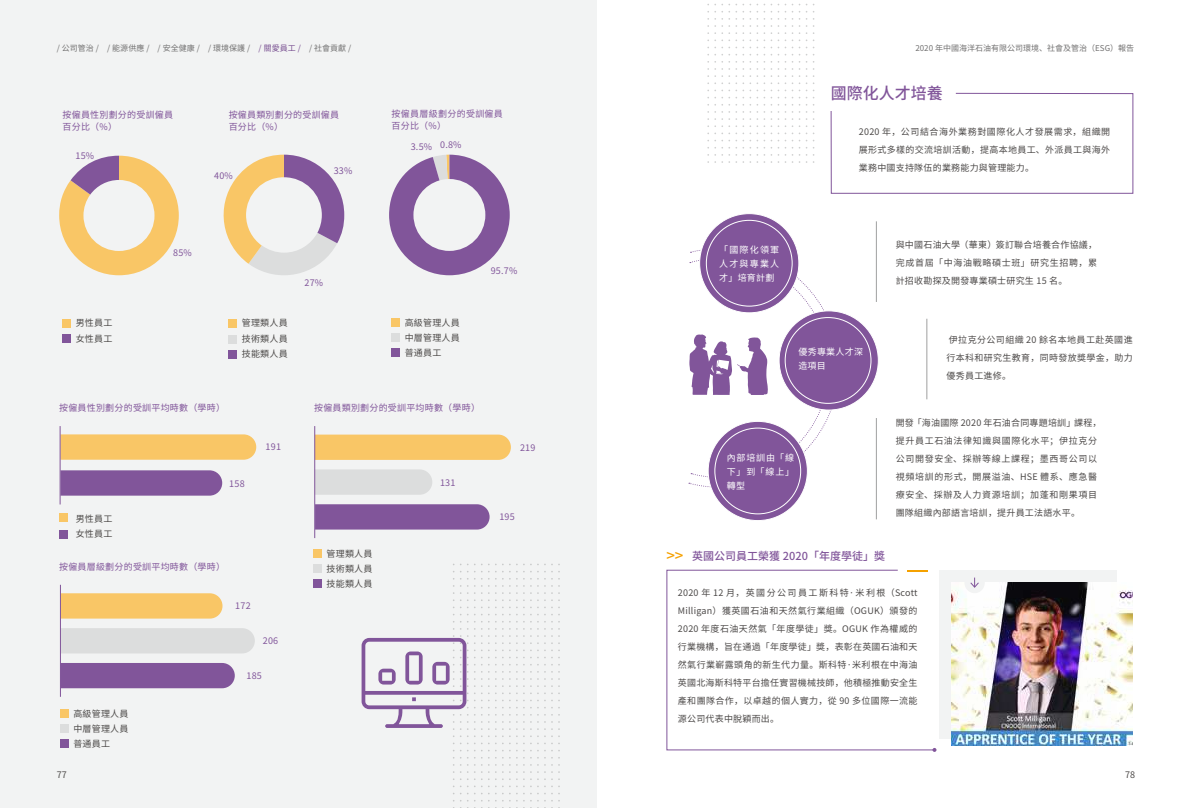
<style>
.page{position:relative;width:1191px;height:808px;background:#fff}
.page>*{position:absolute;margin:0;border:0;box-sizing:border-box;transform-origin:0 0}
.t1{font:500 16px "Source Han Sans CN";color:#81559a}
.t2{font:500 11px "Source Han Sans CN";color:#81559a}
.t3{font:9px/18px "Source Han Sans CN";letter-spacing:.025em;color:#4c4948;text-align:justify}
.t4{font:9px/12px "Source Han Sans CN";letter-spacing:.025em;color:#81559a}
.t5{font:9px/18px "Source Han Sans CN";letter-spacing:.07em;color:#4c4948}
.t6{font:9px/14px "Source Han Sans CN";letter-spacing:.09em;color:#fff;text-align:justify}
.t7{font:9px/14px "Source Han Sans CN";letter-spacing:.035em;color:#fff}
.t8{font:8px "Source Han Sans CN";color:#727171}
.s1{color:#7a5192}
.s2{font-size:15px;color:#f5a100}
</style>
<div class="page">
<div style="left:0;top:0;width:597px;height:808px;background:#f2f3f3"></div>
<div style="left:392px;top:333px;width:8px;height:8px;background:#dcdddd"></div>
<div style="left:392px;top:318px;width:8px;height:8px;background:#f9c666"></div>
<div style="left:392px;top:349px;width:8px;height:8px;background:#81559a"></div>
<svg style="left:830px;top:93px;width:303px;height:101px"></svg>
<div style="left:63px;top:320px;width:8px;height:8px;background:#f9c666"></div>
<div style="left:63px;top:335px;width:8px;height:8px;background:#81559a"></div>
<hr style="left:876px;top:221px;width:1px;height:81px;background:#9fa0a0">
<hr style="left:926px;top:319px;width:1px;height:80px;background:#9fa0a0">
<hr style="left:876px;top:418px;width:1px;height:101px;background:#9fa0a0">
<svg style="left:707px;top:4px;width:107px;height:1px"></svg>
<svg style="left:707px;top:11px;width:107px;height:23px"></svg>
<svg style="left:707px;top:40px;width:107px;height:1px"></svg>
<svg style="left:707px;top:47px;width:107px;height:1px"></svg>
<svg style="left:707px;top:54px;width:107px;height:1px"></svg>
<svg style="left:707px;top:61px;width:107px;height:23px"></svg>
<svg style="left:707px;top:90px;width:107px;height:1px"></svg>
<svg style="left:707px;top:97px;width:107px;height:1px"></svg>
<svg style="left:707px;top:104px;width:107px;height:23px"></svg>
<svg style="left:707px;top:133px;width:107px;height:1px"></svg>
<svg style="left:707px;top:140px;width:107px;height:1px"></svg>
<svg style="left:707px;top:147px;width:107px;height:16px"></svg>
<svg style="left:509px;top:564px;width:51px;height:1px"></svg>
<svg style="left:509px;top:571px;width:51px;height:1px"></svg>
<svg style="left:509px;top:578px;width:51px;height:30px"></svg>
<svg style="left:509px;top:614px;width:51px;height:1px"></svg>
<svg style="left:509px;top:621px;width:51px;height:1px"></svg>
<svg style="left:509px;top:628px;width:51px;height:23px"></svg>
<svg style="left:509px;top:657px;width:51px;height:1px"></svg>
<svg style="left:509px;top:664px;width:51px;height:1px"></svg>
<svg style="left:509px;top:671px;width:51px;height:23px"></svg>
<svg style="left:509px;top:700px;width:51px;height:1px"></svg>
<svg style="left:509px;top:707px;width:51px;height:1px"></svg>
<svg style="left:509px;top:714px;width:51px;height:30px"></svg>
<svg style="left:509px;top:750px;width:51px;height:1px"></svg>
<svg style="left:509px;top:757px;width:51px;height:1px"></svg>
<svg style="left:509px;top:764px;width:51px;height:23px"></svg>
<svg style="left:509px;top:793px;width:51px;height:1px"></svg>
<svg style="left:509px;top:800px;width:51px;height:1px"></svg>
<svg style="left:509px;top:807px;width:51px;height:1px"></svg>
<div style="left:229px;top:335px;width:8px;height:8px;background:#dcdddd"></div>
<div style="left:229px;top:319px;width:8px;height:8px;background:#f9c666"></div>
<div style="left:229px;top:350px;width:8px;height:8px;background:#81559a"></div>
<svg style="left:59px;top:156px;width:120px;height:119px"></svg>
<svg style="left:223px;top:155px;width:121px;height:120px"></svg>
<svg style="left:389px;top:155px;width:121px;height:120px"></svg>
<div style="left:699px;top:214px;width:100px;height:99px;background:#81559a;border-radius:50%"></div>
<div style="left:779px;top:311px;width:99px;height:99px;background:#81559a;border-radius:50%"></div>
<div style="left:708px;top:421px;width:99px;height:99px;background:#81559a;border-radius:50%"></div>
<svg style="left:689px;top:248px;width:150px;height:240px"></svg>
<div style="left:60px;top:530px;width:8px;height:8px;background:#81559a"></div>
<div style="left:60px;top:514px;width:8px;height:8px;background:#f9c666"></div>
<svg style="left:61px;top:434px;width:195px;height:26px;background:#f8c76b"></svg>
<svg style="left:61px;top:470px;width:161px;height:26px;background:#855b9d"></svg>
<hr style="left:60px;top:426px;width:1px;height:78px;background:#81559a">
<div style="left:314px;top:564px;width:8px;height:8px;background:#dcdddd"></div>
<div style="left:314px;top:549px;width:8px;height:8px;background:#f9c666"></div>
<div style="left:314px;top:580px;width:8px;height:8px;background:#81559a"></div>
<div style="left:315px;top:435px;width:196px;height:25px;background:#f9c666"></div>
<div style="left:315px;top:504px;width:174px;height:25px;background:#81559a"></div>
<div style="left:315px;top:469px;width:117px;height:26px;background:#dcdddd"></div>
<hr style="left:314px;top:426px;width:1px;height:112px;background:#81559a">
<div style="left:61px;top:724px;width:8px;height:8px;background:#dcdddd"></div>
<div style="left:61px;top:709px;width:8px;height:8px;background:#f9c666"></div>
<div style="left:61px;top:739px;width:8px;height:8px;background:#81559a"></div>
<div style="left:61px;top:593px;width:161px;height:25px;background:#f9c666"></div>
<div style="left:61px;top:663px;width:174px;height:25px;background:#81559a"></div>
<div style="left:61px;top:628px;width:194px;height:25px;background:#dcdddd"></div>
<hr style="left:60px;top:585px;width:1px;height:112px;background:#81559a">
<svg style="left:361px;top:628px;width:107px;height:116px"></svg>
<svg style="left:666px;top:569px;width:266px;height:182px"></svg>
<svg style="left:932px;top:748px;width:4px;height:4px"></svg>
<div style="left:939px;top:570px;width:178px;height:168px;background:#f2f3f3"></div>
<img style="left:951px;top:583px;width:181px;height:163px">
<div style="left:964px;top:572px;width:20px;height:21px;background:#f2f3f3;border-radius:50%"></div>
<svg style="left:970px;top:577px;width:9px;height:11px"></svg>
<svg style="left:907px;top:570px;width:20px;height:1px"></svg>
<p class="t8" style="left:57px;top:44px;width:296px">/ 公司管治 / / 能源供應 / / 安全健康 / / 環境保護 / <span class="s1">/ 關愛員工 /</span> / 社會貢獻 /</p>
<p class="t4" style="left:63px;top:108px;width:112px">按僱員性別劃分的受訓僱員百分比（%）</p>
<p class="t4" style="left:75px;top:150px;width:20px">15%</p>
<p class="t4" style="left:229px;top:108px;width:112px">按僱員類別劃分的受訓僱員百分比（%）</p>
<p class="t4" style="left:334px;top:165px;width:20px">33%</p>
<p class="t4" style="left:214px;top:169px;width:20px">40%</p>
<p class="t3" style="left:76px;top:315px;width:38px;line-height:16.2px">男性員工女性員工</p>
<p class="t4" style="left:173px;top:247px;width:20px">85%</p>
<p class="t3" style="left:242px;top:314px;width:47px">管理類人員</p>
<p class="t3" style="left:242px;top:345px;width:47px">技能類人員</p>
<p class="t3" style="left:242px;top:329px;width:47px">技術類人員</p>
<p class="t4" style="left:304px;top:276px;width:20px">27%</p>
<p class="t4" style="left:391px;top:108px;width:113px">按僱員層級劃分的受訓僱員百分比（%）</p>
<p class="t4" style="left:411px;top:140px;width:52px">3.5% 0.8%</p>
<p class="t3" style="left:405px;top:314px;width:57px">高級管理人員</p>
<p class="t3" style="left:405px;top:344px;width:38px">普通員工</p>
<p class="t3" style="left:405px;top:329px;width:57px">中層管理人員</p>
<p class="t4" style="left:491px;top:265px;width:28px">95.7%</p>
<p class="t4" style="left:59px;top:402px;width:167px">按僱員性別劃分的受訓平均時數（學時）</p>
<p class="t3" style="left:76px;top:511px;width:38px;line-height:15.3px">男性員工女性員工</p>
<p class="t4" style="left:59px;top:561px;width:167px">按僱員層級劃分的受訓平均時數（學時）</p>
<p class="t4" style="left:229px;top:478px;width:17px">158</p>
<p class="t4" style="left:266px;top:441px;width:17px">191</p>
<p class="t3" style="left:73px;top:704px;width:57px">高級管理人員</p>
<p class="t3" style="left:73px;top:735px;width:38px">普通員工</p>
<p class="t3" style="left:73px;top:720px;width:57px">中層管理人員</p>
<p class="t3" style="left:57px;top:765px;width:11px">77</p>
<p class="t4" style="left:235px;top:600px;width:17px">172</p>
<p class="t4" style="left:263px;top:635px;width:17px">206</p>
<p class="t4" style="left:246px;top:670px;width:17px">185</p>
<p class="t4" style="left:314px;top:402px;width:167px">按僱員類別劃分的受訓平均時數（學時）</p>
<p class="t3" style="left:327px;top:545px;width:47px">管理類人員</p>
<p class="t3" style="left:327px;top:575px;width:47px">技能類人員</p>
<p class="t3" style="left:327px;top:560px;width:47px">技術類人員</p>
<p class="t4" style="left:440px;top:476px;width:17px">131</p>
<p class="t4" style="left:520px;top:441px;width:17px">219</p>
<p class="t4" style="left:499px;top:511px;width:17px">195</p>
<p class="t8" style="left:915px;top:44px;width:220px">2020 年中國海洋石油有限公司環境、社會及管治（ESG）報告</p>
<h1 class="t1" style="left:831px;top:85px;width:113px">國際化人才培養</h1>
<p class="t6" style="left:719px;top:242px;width:61px">「國際化領軍人才與專業人才」培育計劃</p>
<p class="t3" style="left:859px;top:123px;width:253px">2020 年，公司結合海外業務對國際化人才發展需求，組織開展形式多樣的交流培訓活動，提高本地員工、外派員工與海外業務中國支持隊伍的業務能力與管理能力。</p>
<p class="t3" style="left:895px;top:235px;width:203px">與中國石油大學（華東）簽訂聯合培養合作協議，完成首屆「中海油戰略碩士班」研究生招聘，累計招收勘探及開發專業碩士研究生 15 名。</p>
<p class="t7" style="left:798px;top:345px;width:66px">優秀專業人才深造項目</p>
<p class="t6" style="left:727px;top:451px;width:69px">內部培訓由「線下」到「線上」轉型</p>
<p class="t3" style="left:946px;top:331px;width:187px">伊拉克分公司組織 20 餘名本地員工赴英國進行本科和研究生教育，同時發放獎學金，助力優秀員工進修。</p>
<p class="t5" style="left:895px;top:414px;width:207px">開發「海油國際 2020 年石油合同專題培訓」課程，提升員工石油法律知識與國際化水平；伊拉克分公司開發安全、採辦等線上課程；墨西哥公司以視頻培訓的形式，開展溢油、HSE 體系、應急醫療安全、採辦及人力資源培訓；加蓬和剛果項目團隊組織內部語言培訓，提升員工法語水平。</p>
<p class="t2" style="left:666px;top:550px;width:220px"><span class="s2">&gt;&gt;</span> 英國公司員工榮獲 2020「年度學徒」獎</p>
<p class="t3" style="left:678px;top:584px;width:241px">2020 年 12 月，英國分公司員工斯科特·米利根（Scott Milligan）獲英國石油和天然氣行業組織（OGUK）頒發的2020 年度石油天然氣「年度學徒」獎。OGUK 作為權威的行業機構，旨在通過「年度學徒」獎，表彰在英國石油和天然氣行業嶄露頭角的新生代力量。斯科特·米利根在中海油英國北海斯科特平台擔任實習機械技師，他積極推動安全生產和團隊合作，以卓越的個人實力，從 90 多位國際一流能源公司代表中脫穎而出。</p>
<p class="t3" style="left:1125px;top:765px;width:11px">78</p>
</div>
